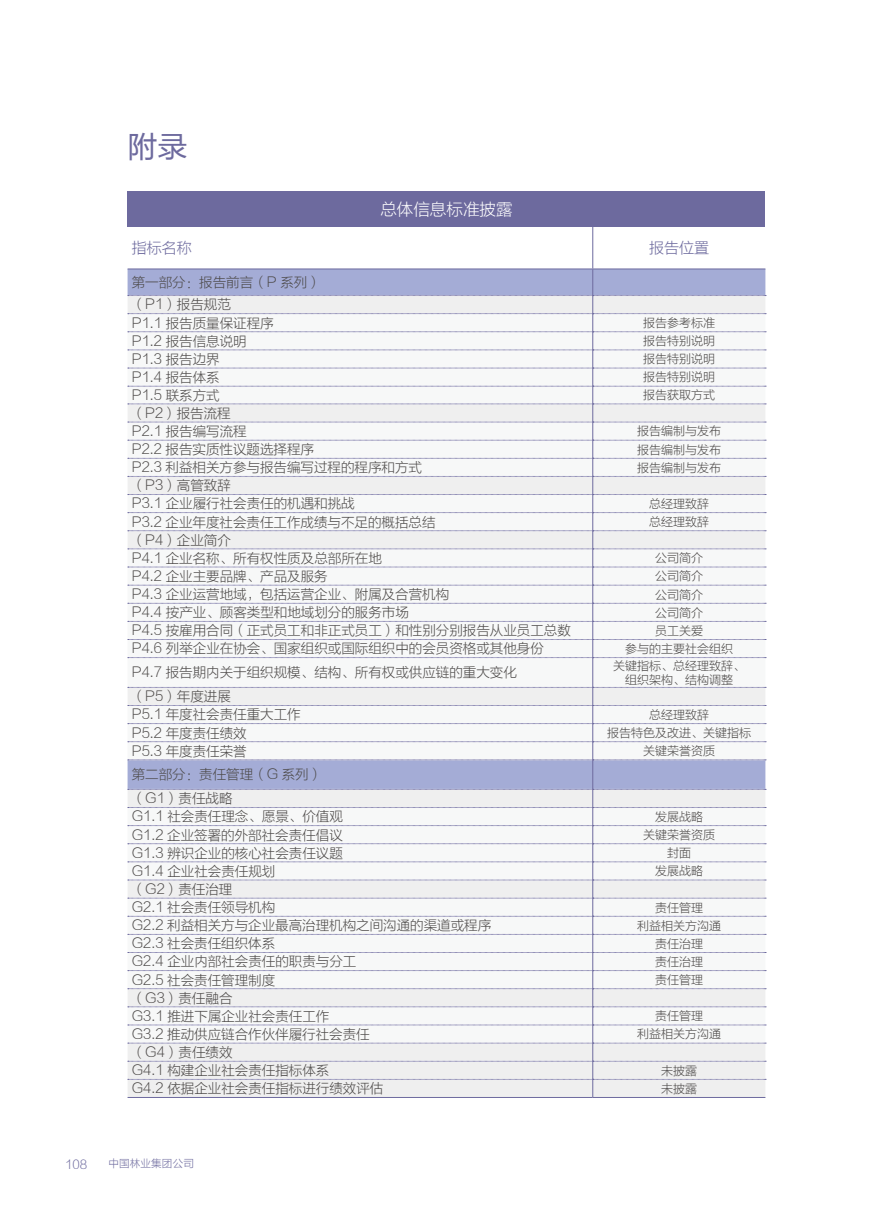
<style>
.page{position:relative;width:893px;height:1212px;background:#fff}
.page>*{position:absolute;margin:0;border:0;box-sizing:border-box;transform-origin:0 0}
.t1{font:30px "FZLTHJW GB1 0";color:#6d6a9e}
.t2{font:16.5px "FZLTXHJW GB1 0";color:#fff}
.t3{font:15px "FZLTXHJW GB1 0";color:#6d6a9e}
.t4{font:13.5px/18.1px "FZLTXHJW GB1 0";color:#4c4948}
.t5{font:12px/13.5px "FZLTXHJW GB1 0";color:#4c4948;text-align:center}
.t6{font:12px "FZLTXHJW GB1 0";color:#6d6a9e}
.t7{font:10.5px "FZLTXHJW GB1 0";letter-spacing:.02em;color:#6d6a9e}
</style>
<div class="page">
<div style="left:128px;top:191px;width:637px;height:35px;background:#6d6a9e"></div>
<hr style="left:592px;top:226px;width:1px;height:43px;background:#6d6a9e">
<hr style="left:128px;top:1097px;width:465px;height:1px;background:#6d6a9e">
<hr style="left:593px;top:1097px;width:172px;height:1px;background:#6d6a9e">
<svg style="left:128px;top:269px;width:638px;height:828px"></svg>
<h1 class="t1" style="left:128px;top:131px;width:61px">附录</h1>
<p class="t2" style="left:380px;top:200px;width:134px">总体信息标准披露</p>
<p class="t3" style="left:132px;top:239px;width:61px">指标名称</p>
<p class="t3" style="left:649px;top:239px;width:61px">报告位置</p>
<p class="t4" style="left:132px;top:271px;width:191px;line-height:22.4px">第一部分：报告前言（P 系列）（P1）报告规范</p>
<p class="t4" style="left:132px;top:314px;width:143px">P1.1 报告质量保证程序</p>
<p class="t5" style="left:643px;top:316px;width:73px">报告参考标准</p>
<p class="t4" style="left:132px;top:332px;width:116px">P1.2 报告信息说明</p>
<p class="t5" style="left:643px;top:334px;width:73px">报告特别说明</p>
<p class="t4" style="left:132px;top:350px;width:89px">P1.3 报告边界</p>
<p class="t5" style="left:643px;top:352px;width:73px">报告特别说明</p>
<p class="t4" style="left:132px;top:368px;width:89px">P1.4 报告体系</p>
<p class="t5" style="left:643px;top:370px;width:73px">报告特别说明</p>
<p class="t4" style="left:132px;top:386px;width:89px">P1.5 联系方式</p>
<p class="t5" style="left:643px;top:388px;width:73px">报告获取方式</p>
<p class="t4" style="left:132px;top:404px;width:116px">（P2）报告流程<br>P2.1 报告编写流程</p>
<p class="t5" style="left:637px;top:424px;width:85px">报告编制与发布</p>
<p class="t4" style="left:132px;top:440px;width:184px">P2.2 报告实质性议题选择程序</p>
<p class="t5" style="left:637px;top:443px;width:85px">报告编制与发布</p>
<p class="t4" style="left:132px;top:458px;width:292px">P2.3 利益相关方参与报告编写过程的程序和方式</p>
<p class="t5" style="left:637px;top:461px;width:85px">报告编制与发布</p>
<p class="t4" style="left:132px;top:477px;width:224px">（P3）高管致辞<br>P3.1 企业履行社会责任的机遇和挑战</p>
<p class="t5" style="left:649px;top:497px;width:61px">总经理致辞</p>
<p class="t4" style="left:132px;top:513px;width:305px">P3.2 企业年度社会责任工作成绩与不足的概括总结</p>
<p class="t5" style="left:649px;top:515px;width:61px">总经理致辞</p>
<p class="t4" style="left:132px;top:531px;width:251px">（P4）企业简介<br>P4.1 企业名称、所有权性质及总部所在地</p>
<p class="t5" style="left:655px;top:551px;width:49px">公司简介</p>
<p class="t4" style="left:132px;top:567px;width:197px">P4.2 企业主要品牌、产品及服务</p>
<p class="t5" style="left:655px;top:569px;width:49px">公司简介</p>
<p class="t4" style="left:132px;top:585px;width:319px">P4.3 企业运营地域，包括运营企业、附属及合营机构</p>
<p class="t5" style="left:655px;top:588px;width:49px">公司简介</p>
<p class="t4" style="left:132px;top:603px;width:279px">P4.4 按产业、顾客类型和地域划分的服务市场</p>
<p class="t5" style="left:655px;top:606px;width:49px">公司简介</p>
<p class="t4" style="left:132px;top:621px;width:440px">P4.5 按雇用合同（正式员工和非正式员工）和性别分别报告从业员工总数</p>
<p class="t5" style="left:655px;top:624px;width:49px">员工关爱</p>
<p class="t4" style="left:132px;top:640px;width:414px">P4.6 列举企业在协会、国家组织或国际组织中的会员资格或其他身份</p>
<p class="t5" style="left:625px;top:642px;width:109px">参与的主要社会组织</p>
<p class="t4" style="left:132px;top:664px;width:386px">P4.7 报告期内关于组织规模、结构、所有权或供应链的重大变化</p>
<p class="t5" style="left:613px;top:659px;width:133px">关键指标、总经理致辞、组织架构、结构调整</p>
<p class="t4" style="left:132px;top:687px;width:170px">（P5）年度进展<br>P5.1 年度社会责任重大工作</p>
<p class="t5" style="left:649px;top:708px;width:61px">总经理致辞</p>
<p class="t4" style="left:132px;top:724px;width:116px">P5.2 年度责任绩效</p>
<p class="t5" style="left:607px;top:726px;width:145px">报告特色及改进、关键指标</p>
<p class="t4" style="left:132px;top:742px;width:116px">P5.3 年度责任荣誉</p>
<p class="t5" style="left:643px;top:744px;width:73px">关键荣誉资质</p>
<p class="t4" style="left:132px;top:763px;width:192px;line-height:23.9px">第二部分：责任管理（G 系列）（G1）责任战略</p>
<p class="t4" style="left:132px;top:808px;width:213px">G1.1 社会责任理念、愿景、价值观</p>
<p class="t5" style="left:655px;top:810px;width:49px">发展战略</p>
<p class="t4" style="left:132px;top:826px;width:212px">G1.2 企业签署的外部社会责任倡议</p>
<p class="t5" style="left:643px;top:828px;width:73px">关键荣誉资质</p>
<p class="t4" style="left:132px;top:844px;width:213px">G1.3 辨识企业的核心社会责任议题</p>
<p class="t5" style="left:667px;top:846px;width:25px">封面</p>
<p class="t4" style="left:132px;top:862px;width:145px">G1.4 企业社会责任规划</p>
<p class="t5" style="left:655px;top:864px;width:49px">发展战略</p>
<p class="t4" style="left:132px;top:880px;width:145px">（G2）责任治理<br>G2.1 社会责任领导机构</p>
<p class="t5" style="left:655px;top:900px;width:49px">责任管理</p>
<p class="t4" style="left:132px;top:916px;width:361px">G2.2 利益相关方与企业最高治理机构之间沟通的渠道或程序</p>
<p class="t5" style="left:637px;top:919px;width:85px">利益相关方沟通</p>
<p class="t4" style="left:132px;top:934px;width:145px">G2.3 社会责任组织体系</p>
<p class="t5" style="left:655px;top:937px;width:49px">责任治理</p>
<p class="t4" style="left:132px;top:953px;width:226px">G2.4 企业内部社会责任的职责与分工</p>
<p class="t5" style="left:655px;top:955px;width:49px">责任治理</p>
<p class="t4" style="left:132px;top:971px;width:145px">G2.5 社会责任管理制度</p>
<p class="t5" style="left:655px;top:973px;width:49px">责任管理</p>
<p class="t4" style="left:132px;top:989px;width:199px">（G3）责任融合<br>G3.1 推进下属企业社会责任工作</p>
<p class="t5" style="left:655px;top:1009px;width:49px">责任管理</p>
<p class="t4" style="left:132px;top:1025px;width:239px">G3.2 推动供应链合作伙伴履行社会责任</p>
<p class="t5" style="left:637px;top:1027px;width:85px">利益相关方沟通</p>
<p class="t4" style="left:132px;top:1043px;width:199px">（G4）责任绩效<br>G4.1 构建企业社会责任指标体系</p>
<p class="t5" style="left:661px;top:1064px;width:37px">未披露</p>
<p class="t4" style="left:132px;top:1079px;width:253px">G4.2 依据企业社会责任指标进行绩效评估</p>
<p class="t5" style="left:661px;top:1082px;width:37px">未披露</p>
<p class="t6" style="left:65px;top:1158px;width:24px">108</p>
<p class="t7" style="left:108px;top:1158px;width:87px">中国林业集团公司</p>
</div>
